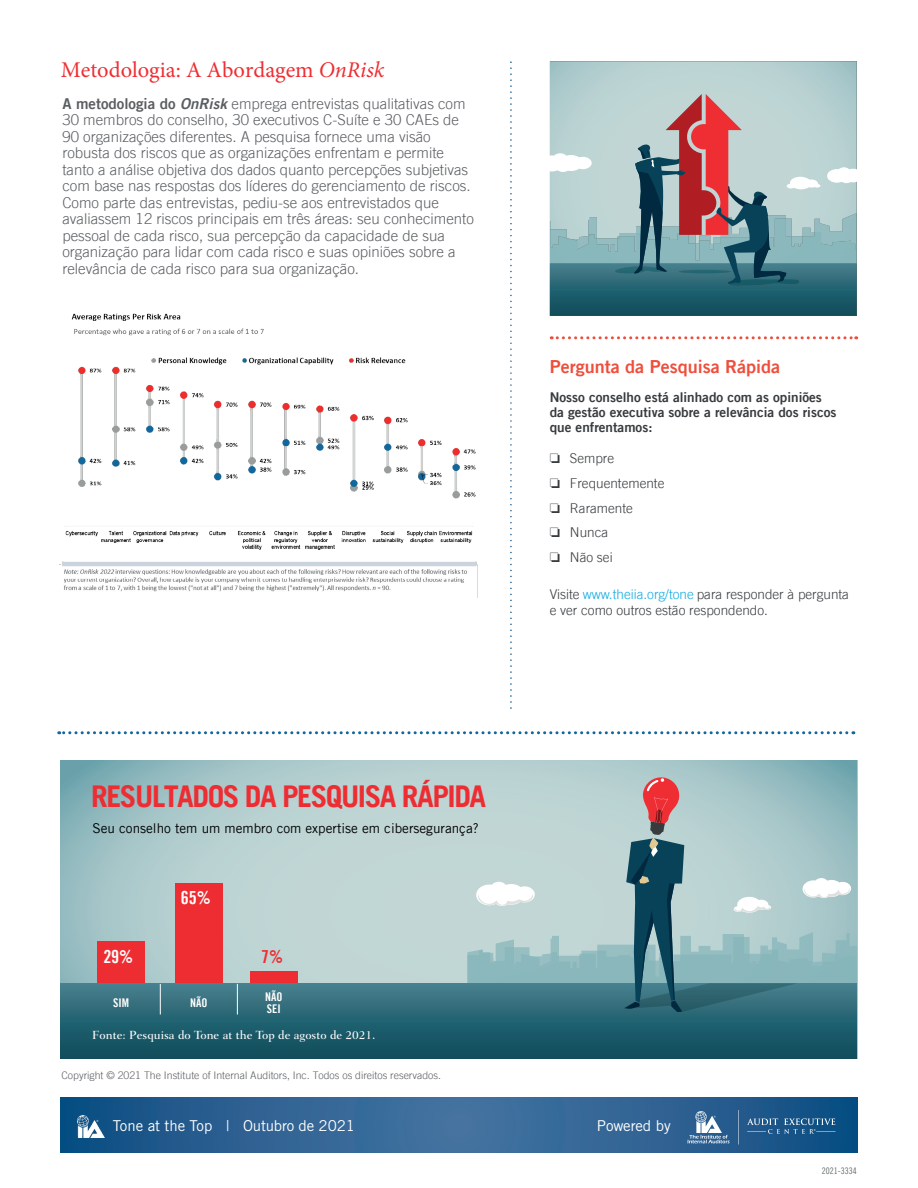
<style>
.page{position:relative;width:918px;height:1188px;background:#fff}
.page>*{position:absolute;margin:0;border:0;box-sizing:border-box;transform-origin:0 0}
.t1{font:700 30px "Trade Gothic LT";letter-spacing:-.05em;color:#ee2d33}
.t2{font:22.5px "Minion Pro";color:#ee2e33}
.t3{font:18px "Trade Gothic LT Bold Two";color:#ef4e3c}
.t4{font:18px "Trade Gothic Bold Cond Twenty";color:#fff}
.t5{font:18px "Trade Gothic Bold Cond Twenty";color:#ee2e33}
.t6{font:300 15px/16.5px "Trade Gothic LT";color:#5a5e61}
.t7{font:15px "Trade Gothic LT Std";letter-spacing:-.005em;color:#fff}
.t8{font:300 13.5px/24.8px "Trade Gothic LT";color:#373b3e}
.t9{font:13.5px/15px "Trade Gothic LT Bold Two";color:#373b3e}
.t10{font:13.5px "Trade Gothic LT";color:#000001}
.t11{font:500 12px "Fairfield LT Std";color:#fff}
.t12{font:12px/12px "Trade Gothic Bold Cond Twenty";color:#fff}
.t13{font:300 10.5px "Trade Gothic LT";color:#5a5e61}
.t14{font:9px "Trade Gothic LT Cond Eighteen";color:#646a6c}
.s1{font-style:italic}
.s2{font-family:"Trade Gothic LT Bold Two";font-weight:400}
.s3{font-family:"Trade Gothic LT Bold Two";font-weight:400;font-style:italic}
.s4{color:#0fabe3}
</style>
<div class="page">
<svg style="left:60px;top:1098px;width:798px;height:55px;background:#2c6192"></svg>
<img style="left:78px;top:1116px;width:26px;height:22px">
<svg style="left:688px;top:1111px;width:42px;height:32px"></svg>
<svg style="left:738px;top:1110px;width:1px;height:34px"></svg>
<svg style="left:747px;top:1118px;width:89px;height:16px"></svg>
<img style="left:71px;top:313px;width:110px;height:8px">
<svg style="left:510px;top:62px;width:2px;height:647px"></svg>
<svg style="left:551px;top:336px;width:306px;height:3px"></svg>
<svg style="left:60px;top:761px;width:797px;height:223px;background:#b1cccd"></svg>
<div style="left:60px;top:984px;width:797px;height:75px;background:linear-gradient(to bottom,#447d8b,#0a4a58)"></div>
<svg style="left:467px;top:776px;width:390px;height:236px;background:#98b6ba"></svg>
<div style="left:175px;top:883px;width:48px;height:99px;background:#ee2d33"></div>
<div style="left:250px;top:971px;width:48px;height:11px;background:#ee2d33"></div>
<div style="left:97px;top:941px;width:48px;height:41px;background:#ee2d33"></div>
<svg style="left:550px;top:61px;width:307px;height:33px;background:#b4cece"></svg>
<svg style="left:550px;top:94px;width:307px;height:222px;background:#8a9ca1"></svg>
<hr style="left:160px;top:984px;width:1px;height:31px;background:#fff">
<hr style="left:237px;top:984px;width:1px;height:31px;background:#fff">
<svg style="left:59px;top:731px;width:788px;height:3px"></svg>
<img style="left:59px;top:328px;width:419px;height:270px">
<h2 class="t2" style="left:61px;top:55px;width:325px">Metodologia: A Abordagem <span class="s1">OnRisk</span></h2>
<p class="t6" style="left:62px;top:95px;width:413px"><span class="s2">A metodologia do</span> <span class="s3">OnRisk</span> emprega entrevistas qualitativas com 30 membros do conselho, 30 executivos C-Suíte e 30 CAEs de 90 organizações diferentes. A pesquisa fornece uma visão robusta dos riscos que as organizações enfrentam e permite tanto a análise objetiva dos dados quanto percepções subjetivas com base nas respostas dos líderes do gerenciamento de riscos.<br>Como parte das entrevistas, pediu-se aos entrevistados que avaliassem 12 riscos principais em três áreas: seu conhecimento pessoal de cada risco, sua percepção da capacidade de sua organização para lidar com cada risco e suas opiniões sobre a relevância de cada risco para sua organização.</p>
<p class="t3" style="left:550px;top:355px;width:232px">Pergunta da Pesquisa Rápida</p>
<p class="t9" style="left:550px;top:389px;width:288px">Nosso conselho está alinhado com as opiniões da gestão executiva sobre a relevância dos riscos que enfrentamos:</p>
<p class="t8" style="left:550px;top:446px;width:116px">❏ Sempre<br>❏ Frequentemente ❏ Raramente<br>❏ Nunca<br>❏ Não sei</p>
<p class="t8" style="left:550px;top:586px;width:301px;line-height:16.5px">Visite <span class="s4">www.theiia.org/tone</span> para responder à pergunta e ver como outros estão respondendo.</p>
<h1 class="t1" style="left:91px;top:778px;width:396px">RESULTADOS DA PESQUISA RÁPIDA</h1>
<p class="t10" style="left:93px;top:820px;width:388px">Seu conselho tem um membro com expertise em cibersegurança?</p>
<p class="t4" style="left:181px;top:887px;width:31px">65%</p>
<p class="t4" style="left:103px;top:946px;width:31px">29%</p>
<p class="t5" style="left:261px;top:945px;width:23px">7%</p>
<p class="t12" style="left:113px;top:996px;width:17px">SIM</p>
<p class="t12" style="left:190px;top:996px;width:19px">NÃO</p>
<p class="t12" style="left:265px;top:990px;width:19px">NÃO<br>SEI</p>
<p class="t11" style="left:92px;top:1028px;width:285px">Fonte: Pesquisa do Tone at the Top de agosto de 2021.</p>
<p class="t13" style="left:62px;top:1069px;width:381px">Copyright © 2021 The Institute of Internal Auditors, Inc. Todos os direitos reservados.</p>
<p class="t7" style="left:113px;top:1116px;width:244px">Tone at the Top | Outubro de 2021</p>
<p class="t7" style="left:597px;top:1116px;width:75px">Powered by</p>
<p class="t14" style="left:822px;top:1165px;width:36px">2021-3334</p>
</div>
